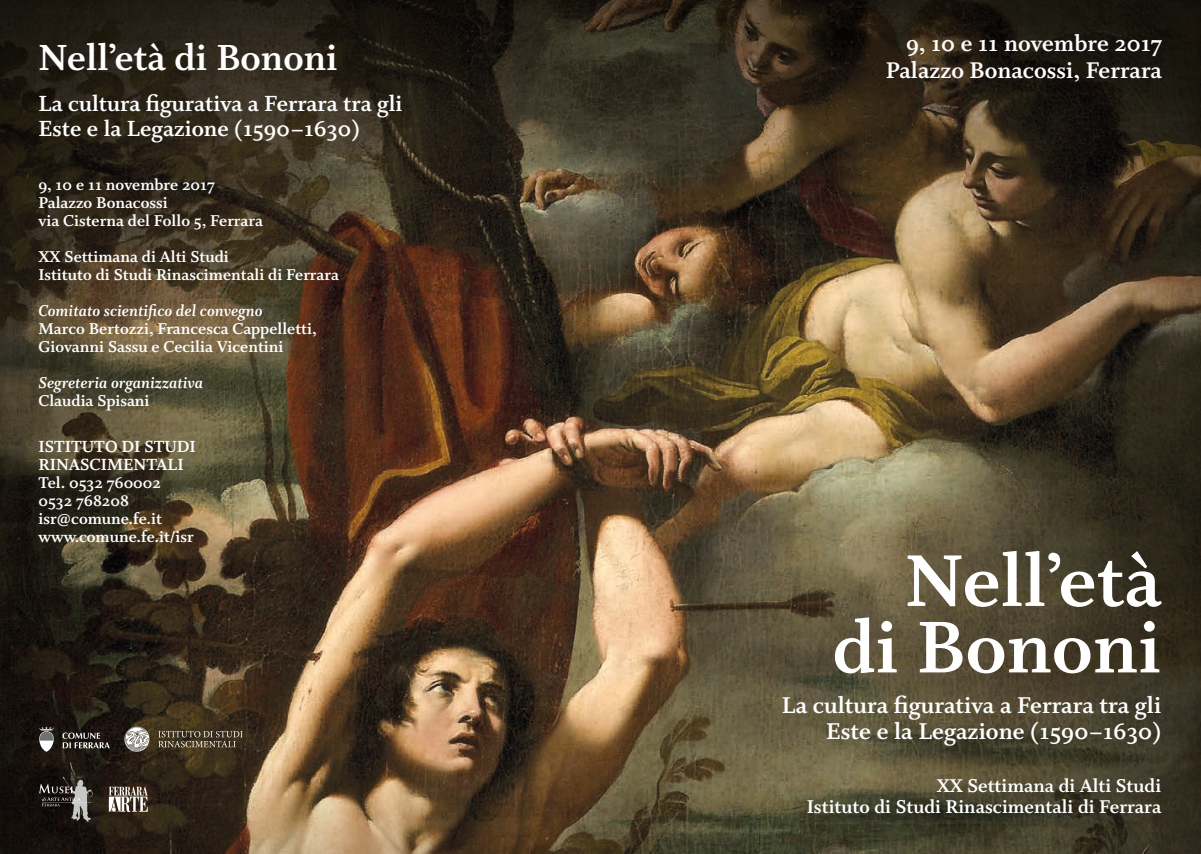
<style>
.page{position:relative;width:1201px;height:854px;background:#fff}
.page>*{position:absolute;margin:0;border:0;box-sizing:border-box;transform-origin:0 0}
.t1{font:81.9px/66.5px "Whitman Bold Os F";color:#fff;text-align:right}
.t2{font:40.6px "Whitman Bold Os F";color:#fff}
.t3{font:25.55px "Whitman Bold Os F";color:#fff}
.t4{font:25.38px "Whitman Bold Os F";color:#fff}
.t5{font:24.5px "Whitman Bold Os F";color:#fff}
.t6{font:20.65px "Whitman Bold Os F";color:#fff}
.t7{font:18.03px "Whitman Bold Os F";color:#fff}
.t8{font:17.5px "Whitman Bold Os F";color:#fff}
.t9{font:17.5px "Whitman Bold Italic Os F";color:#fff}
</style>
<div class="page">
<div style="left:0;top:0;width:1200px;height:853px;background:#1d1d1b;opacity:.92"></div>
<div style="left:750px;top:0;width:450px;height:261px;background:#1d1d1b;opacity:.91"></div>
<svg style="left:124px;top:726px;width:26px;height:25px"></svg>
<svg style="left:158px;top:730px;width:85px;height:17px"></svg>
<svg style="left:38px;top:776px;width:55px;height:45px;background:#44403d"></svg>
<svg style="left:109px;top:786px;width:39px;height:25px"></svg>
<svg style="left:62px;top:732px;width:48px;height:16px"></svg>
<svg style="left:39px;top:726px;width:15px;height:25px"></svg>
<div style="left:806px;top:775px;width:370px;height:54px;background:#1d1d1b;opacity:.75"></div>
<div style="left:752px;top:639px;width:435px;height:107px;background:#1d1d1b;opacity:.46"></div>
<div style="left:806px;top:501px;width:376px;height:174px;background:#1d1d1b;opacity:.46"></div>
<p class="t2" style="left:38px;top:34px;width:301px">Nell’età di Bononi</p>
<p class="t5" style="left:38px;top:90px;width:365px">La cultura figurativa a Ferrara tra gli</p>
<p class="t5" style="left:38px;top:115px;width:323px">Este e la Legazione (1590–1630)</p>
<p class="t8" style="left:38px;top:175px;width:178px">9, 10 e 11 novembre 2017</p>
<p class="t8" style="left:38px;top:193px;width:131px">Palazzo Bonacossi</p>
<p class="t8" style="left:38px;top:211px;width:226px">via Cisterna del Follo 5, Ferrara</p>
<p class="t8" style="left:38px;top:247px;width:192px">XX Settimana di Alti Studi</p>
<p class="t8" style="left:38px;top:265px;width:302px">Istituto di Studi Rinascimentali di Ferrara</p>
<p class="t9" style="left:38px;top:301px;width:226px">Comitato scientifico del convegno</p>
<p class="t8" style="left:38px;top:319px;width:280px">Marco Bertozzi, Francesca Cappelletti,</p>
<p class="t8" style="left:38px;top:337px;width:247px">Giovanni Sassu e Cecilia Vicentini</p>
<p class="t9" style="left:38px;top:373px;width:166px">Segreteria organizzativa</p>
<p class="t8" style="left:38px;top:391px;width:113px">Claudia Spisani</p>
<p class="t7" style="left:38px;top:436px;width:159px">ISTITUTO DI STUDI</p>
<p class="t7" style="left:38px;top:454px;width:147px">RINASCIMENTALI</p>
<p class="t8" style="left:38px;top:473px;width:124px">Tel. 0532 760002</p>
<p class="t8" style="left:38px;top:491px;width:92px">0532 768208</p>
<p class="t8" style="left:38px;top:509px;width:125px">isr@comune.fe.it</p>
<p class="t8" style="left:38px;top:527px;width:157px">www.comune.fe.it/isr</p>
<p class="t4" style="left:906px;top:29px;width:257px">9, 10 e 11 novembre 2017</p>
<p class="t4" style="left:886px;top:56px;width:277px">Palazzo Bonacossi, Ferrara</p>
<p class="t1" style="left:832px;top:548px;width:330px">Nell’età di Bononi</p>
<p class="t3" style="left:781px;top:691px;width:381px">La cultura figurativa a Ferrara tra gli</p>
<p class="t3" style="left:826px;top:716px;width:336px">Este e la Legazione (1590–1630)</p>
<p class="t6" style="left:936px;top:774px;width:226px">XX Settimana di Alti Studi</p>
<p class="t6" style="left:807px;top:794px;width:356px">Istituto di Studi Rinascimentali di Ferrara</p>
</div>
